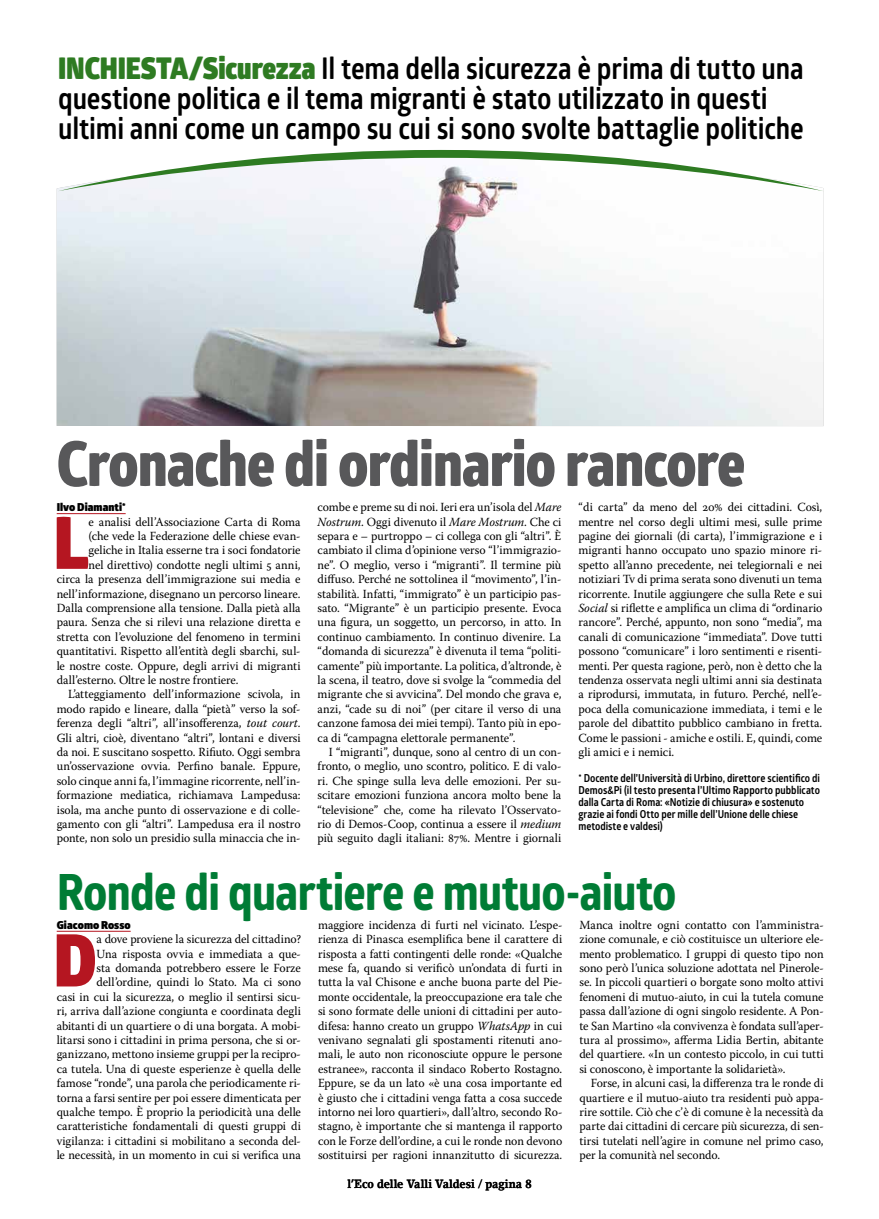
<style>
.page{position:relative;width:879px;height:1219px;background:#fff}
.page>*{position:absolute;margin:0;border:0;box-sizing:border-box;transform-origin:0 0}
.t1{font:900 72.4px "Glober";color:#b51621;scale:.88 1}
.t2{font:800 62px "Glober";letter-spacing:-.015em;color:#58585a;scale:.88 1}
.t3{font:700 50px "Globerx";letter-spacing:-.015em;color:#007c35;scale:.88 1}
.t4{font:700 30px/30px "Glober";letter-spacing:-.005em;color:#000;scale:.88 1}
.t5{font:12.4px/14.4px "Warnock Pro";color:#000;text-align:justify;scale:.96 1}
.t6{font:700 12px "Lino Letter Std";letter-spacing:-.005em;color:#000;scale:.88 1}
.t7{font:700 11px/12px "Glober";color:#000;scale:.88 1}
.t8{font:900 11px "Glober";letter-spacing:.005em;color:#000}
.s1{font-weight:900;color:#2e7b22}
.s2{font-style:italic}
</style>
<div class="page">
<hr style="left:57px;top:513px;width:69px;height:1px;background:#b51621">
<hr style="left:57px;top:931px;width:74px;height:1px;background:#b51621">
<img style="left:57px;top:188px;width:766px;height:238px">
<svg style="left:58px;top:150px;width:765px;height:41px"></svg>
<h3 class="t4" style="left:58px;top:53px;width:849px"><span class="s1">INCHIESTA/Sicurezza</span> Il tema della sicurezza è prima di tutto una questione politica e il tema migranti è stato utilizzato in questi ultimi anni come un campo su cui si sono svolte battaglie politiche</h3>
<h2 class="t2" style="left:57px;top:418px;width:784px">Cronache di ordinario rancore</h2>
<p class="t8" style="left:57px;top:499px;width:70px">Ilvo Diamanti*</p>
<h1 class="t1" style="left:54px;top:487px;width:41px">L</h1>
<p class="t5" style="left:89px;top:514px;width:222px">e analisi dell’Associazione Carta di Roma</p>
<p class="t5" style="left:89px;top:529px;width:222px">(che vede la Federazione delle chiese evan-</p>
<p class="t5" style="left:89px;top:543px;width:222px">geliche in Italia esserne tra i soci fondatorie</p>
<p class="t5" style="left:89px;top:557px;width:222px">nel direttivo) condotte negli ultimi 5 anni,</p>
<p class="t5" style="left:57px;top:572px;width:255px">circa la presenza dell’immigrazione sui media e</p>
<p class="t5" style="left:57px;top:586px;width:255px">nell’informazione, disegnano un percorso lineare.</p>
<p class="t5" style="left:57px;top:601px;width:255px">Dalla comprensione alla tensione. Dalla pietà alla</p>
<p class="t5" style="left:57px;top:615px;width:255px">paura. Senza che si rilevi una relazione diretta e</p>
<p class="t5" style="left:57px;top:629px;width:255px">stretta con l’evoluzione del fenomeno in termini</p>
<p class="t5" style="left:57px;top:644px;width:255px">quantitativi. Rispetto all’entità degli sbarchi, sul-</p>
<p class="t5" style="left:57px;top:658px;width:255px">le nostre coste. Oppure, degli arrivi di migranti</p>
<p class="t5" style="left:57px;top:673px;width:191px">dall’esterno. Oltre le nostre frontiere.</p>
<p class="t5" style="left:68px;top:687px;width:244px">L’atteggiamento dell’informazione scivola, in</p>
<p class="t5" style="left:57px;top:701px;width:255px">modo rapido e lineare, dalla “pietà” verso la sof-</p>
<p class="t5" style="left:57px;top:716px;width:255px">ferenza degli “altri”, all’insofferenza, <span class="s2">tout court</span>.</p>
<p class="t5" style="left:57px;top:730px;width:255px">Gli altri, cioè, diventano “altri”, lontani e diversi</p>
<p class="t5" style="left:57px;top:745px;width:255px">da noi. E suscitano sospetto. Rifiuto. Oggi sembra</p>
<p class="t5" style="left:57px;top:759px;width:255px">un’osservazione ovvia. Perfino banale. Eppure,</p>
<p class="t5" style="left:57px;top:773px;width:255px">solo cinque anni fa, l’immagine ricorrente, nell’in-</p>
<p class="t5" style="left:57px;top:788px;width:255px">formazione mediatica, richiamava Lampedusa:</p>
<p class="t5" style="left:57px;top:802px;width:255px">isola, ma anche punto di osservazione e di colle-</p>
<p class="t5" style="left:57px;top:817px;width:255px">gamento con gli “altri”. Lampedusa era il nostro</p>
<p class="t5" style="left:57px;top:831px;width:255px">ponte, non solo un presidio sulla minaccia che in-</p>
<p class="t5" style="left:317px;top:500px;width:255px">combe e preme su di noi. Ieri era un’isola del <span class="s2">Mare Nostrum</span>. Oggi divenuto il <span class="s2">Mare Mostrum</span>. Che ci separa e – purtroppo – ci collega con gli “altri”. È cambiato il clima d’opinione verso “l’immigrazio&shy;ne”. O meglio, verso i “migranti”. Il termine più diffuso. Perché ne sottolinea il “movimento”, l’in&shy;stabilità. Infatti, “immigrato” è un participio pas&shy;sato. “Migrante” è un participio presente. Evoca una figura, un soggetto, un percorso, in atto. In continuo cambiamento. In continuo divenire. La “domanda di sicurezza” è divenuta il tema “politi&shy;camente” più importante. La politica, d’altronde, è la scena, il teatro, dove si svolge la “commedia del migrante che si avvicina”. Del mondo che grava e, anzi, “cade su di noi” (per citare il verso di una canzone famosa dei miei tempi). Tanto più in epo&shy;ca di “campagna elettorale permanente”.</p>
<p class="t5" style="left:317px;top:745px;width:255px;text-indent:11px">I “migranti”, dunque, sono al centro di un con&shy;fronto, o meglio, uno scontro, politico. E di valo&shy;ri. Che spinge sulla leva delle emozioni. Per su&shy;scitare emozioni funziona ancora molto bene la “televisione” che, come ha rilevato l’Osservato&shy;rio di Demos-Coop, continua a essere il <span class="s2">medium </span>più seguito dagli italiani: 87%. Mentre i giornali</p>
<p class="t5" style="left:578px;top:500px;width:255px">“di carta” da meno del 20% dei cittadini. Così, mentre nel corso degli ultimi mesi, sulle prime pagine dei giornali (di carta), l’immigrazione e i migranti hanno occupato uno spazio minore ri&shy;spetto all’anno precedente, nei telegiornali e nei notiziari Tv di prima serata sono divenuti un tema ricorrente. Inutile aggiungere che sulla Rete e sui <span class="s2">Social</span> si riflette e amplifica un clima di “ordinario rancore”. Perché, appunto, non sono “media”, ma canali di comunicazione “immediata”. Dove tutti possono “comunicare” i loro sentimenti e risenti&shy;menti. Per questa ragione, però, non è detto che la tendenza osservata negli ultimi anni sia destinata a riprodursi, immutata, in futuro. Perché, nell’e&shy;poca della comunicazione immediata, i temi e le parole del dibattito pubblico cambiano in fretta.<br>Come le passioni - amiche e ostili. E, quindi, come gli amici e i nemici.</p>
<p class="t7" style="left:578px;top:772px;width:276px">* Docente dell’Università di Urbino, direttore scientifico di Demos&amp;Pi (il testo presenta l’Ultimo Rapporto pubblicato dalla Carta di Roma: «Notizie di chiusura» e sostenuto grazie ai fondi Otto per mille dell’Unione delle chiese metodiste e valdesi)</p>
<h3 class="t3" style="left:57px;top:856px;width:706px">Ronde di quartiere e mutuo-aiuto</h3>
<p class="t5" style="left:318px;top:917px;width:256px">maggiore incidenza di furti nel vicinato. L’espe&shy;rienza di Pinasca esemplifica bene il carattere di risposta a fatti contingenti delle ronde: «Qualche mese fa, quando si verificò un’ondata di furti in tutta la val Chisone e anche buona parte del Pie&shy;monte occidentale, la preoccupazione era tale che si sono formate delle unioni di cittadini per auto&shy;difesa: hanno creato un gruppo <span class="s2">WhatsApp</span> in cui venivano segnalati gli spostamenti ritenuti ano&shy;mali, le auto non riconosciute oppure le persone estranee», racconta il sindaco Roberto Rostagno.<br>Eppure, se da un lato «è una cosa importante ed è giusto che i cittadini venga fatta a cosa succede intorno nei loro quartieri», dall’altro, secondo Ro&shy;stagno, è importante che si mantenga il rapporto con le Forze dell’ordine, a cui le ronde non devono sostituirsi per ragioni innanzitutto di sicurezza.</p>
<p class="t5" style="left:579px;top:917px;width:256px">Manca inoltre ogni contatto con l’amministra&shy;zione comunale, e ciò costituisce un ulteriore ele&shy;mento problematico. I gruppi di questo tipo non sono però l’unica soluzione adottata nel Pinerole&shy;se. In piccoli quartieri o borgate sono molto attivi fenomeni di mutuo-aiuto, in cui la tutela comune passa dall’azione di ogni singolo residente. A Pon&shy;te San Martino «la convivenza è fondata sull’aper&shy;tura al prossimo», afferma Lidia Bertin, abitante del quartiere. «In un contesto piccolo, in cui tutti si conoscono, è importante la solidarietà».</p>
<p class="t8" style="left:57px;top:916px;width:75px">Giacomo Rosso</p>
<h1 class="t1" style="left:54px;top:905px;width:50px">D</h1>
<p class="t5" style="left:57px;top:932px;width:256px;text-align:right">a dove proviene la sicurezza del cittadino?<br>Una risposta ovvia e immediata a que-<br>sta domanda potrebbero essere le Forze dell’ordine, quindi lo Stato. Ma ci sono<br>casi in cui la sicurezza, o meglio il sentirsi sicu&shy;ri, arriva dall’azione congiunta e coordinata degli abitanti di un quartiere o di una borgata. A mobi&shy;litarsi sono i cittadini in prima persona, che si or&shy;ganizzano, mettono insieme gruppi per la recipro&shy;ca tutela. Una di queste esperienze è quella delle famose “ronde”, una parola che periodicamente ri&shy;torna a farsi sentire per poi essere dimenticata per qualche tempo. È proprio la periodicità una delle caratteristiche fondamentali di questi gruppi di vigilanza: i cittadini si mobilitano a seconda del&shy;le necessità, in un momento in cui si verifica una</p>
<p class="t5" style="left:579px;top:1076px;width:256px;text-indent:11px">Forse, in alcuni casi, la differenza tra le ronde di quartiere e il mutuo-aiuto tra residenti può appa&shy;rire sottile. Ciò che c’è di comune è la necessità da parte dai cittadini di cercare più sicurezza, di sen&shy;tirsi tutelati nell’agire in comune nel primo caso, per la comunità nel secondo.</p>
<p class="t6" style="left:347px;top:1176px;width:211px">l’Eco delle Valli Valdesi / pagina 8</p>
</div>
